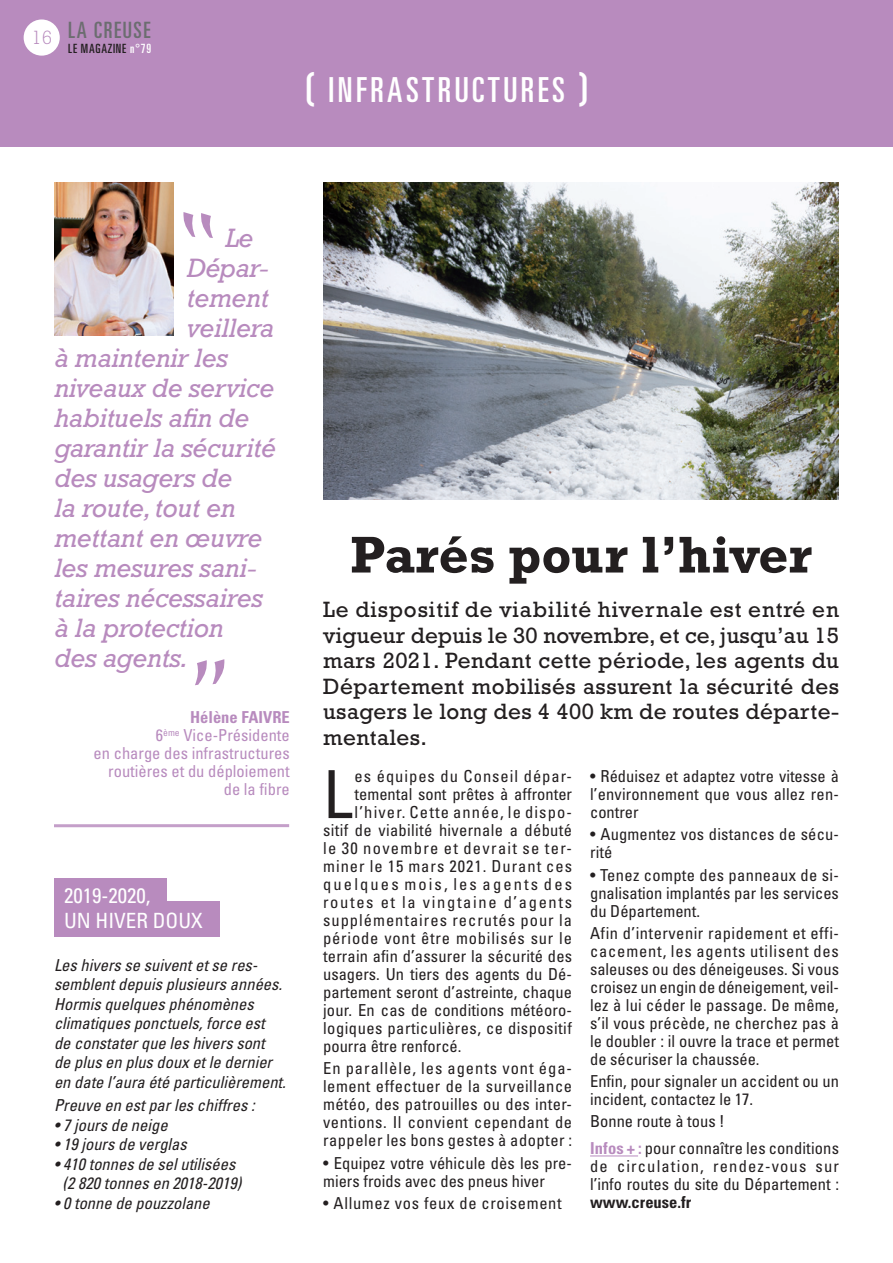
<style>
.page{position:relative;width:893px;height:1263px;background:#fff}
.page>*{position:absolute;margin:0;border:0;box-sizing:border-box;transform-origin:0 0}
.t1{font:condensed 66.3px "Univers LT Std";color:#231f20}
.t2{font:700 52.5px "Rockwell Std";color:#231f20}
.t3{font:ultra-condensed 34.5px "Univers LT Std";letter-spacing:.1em;color:#fff}
.t4{font:italic 27px "Rockwell Std";letter-spacing:-.01em;color:#b88bbe}
.t5{font:22.5px/25.5px "Rockwell Std";letter-spacing:.02em;color:#231f20;text-align:justify}
.t6{font:ultra-condensed 22.5px "Univers LT Std";letter-spacing:.07em;color:#6c6d70}
.t7{font:condensed 21px/25.5px "Univers LT Std";color:#fff}
.t8{font:300 19.5px "Rockwell Std";color:#b88bbe}
.t9{font:condensed 16.5px/18px "Univers LT Std";letter-spacing:.01em;color:#231f20}
.t10{font:italic condensed 16.5px/19.5px "Univers LT Std";color:#231f20}
.t11{font:condensed 16.5px "Univers LT Std";letter-spacing:.06em;color:#231f20}
.t12{font:condensed 16.5px "Univers LT Std";color:#b88bbe}
.t13{font:condensed 16.5px "Univers LT Std";letter-spacing:.03em;color:#231f20}
.t14{font:condensed 16.5px "Univers LT Std";letter-spacing:.05em;color:#231f20}
.t15{font:condensed 16.5px "Univers LT Std";letter-spacing:.07em;color:#231f20}
.t16{font:condensed 16.5px "Univers LT Std";letter-spacing:.08em;color:#231f20}
.t17{font:condensed 16.5px "Univers LT Std";letter-spacing:.1em;color:#231f20}
.t18{font:condensed 16.5px "Univers LT Std";letter-spacing:.04em;color:#231f20}
.t19{font:condensed 16.5px "Univers LT Std";letter-spacing:.13em;color:#231f20}
.t20{font:700 condensed 16.5px "Univers LT Std";color:#231f20}
.t21{font:700 condensed 16.5px "Univers LT Std";color:#b88bbe}
.t22{font:ultra-condensed 12.75px "Univers LT Std";letter-spacing:.06em;color:#231f20}
.s1{color:#fff}
.s2{font-family:"Seebad LT Std";font-stretch:normal}
.s3{font-weight:700;color:#b88bbe}
</style>
<div class="page">
<div style="left:0;top:0;width:893px;height:147px;background:#b88bbe"></div>
<div style="left:24px;top:19px;width:36px;height:37px;background:#fff;border-radius:50%"></div>
<svg style="left:195px;top:659px;width:30px;height:26px"></svg>
<svg style="left:183px;top:212px;width:30px;height:26px"></svg>
<hr style="left:54px;top:824px;width:235px;height:3px;background:#c49fc9">
<div style="left:54px;top:878px;width:113px;height:36px;background:#b88bbe"></div>
<div style="left:54px;top:902px;width:165px;height:35px;background:#b88bbe"></div>
<img style="left:54px;top:183px;width:119px;height:153px">
<hr style="left:590px;top:1155px;width:48px;height:1px;background:#b88bbe">
<img style="left:323px;top:183px;width:516px;height:317px">
<p class="t8" style="left:31px;top:26px;width:22px">16</p>
<h3 class="t6" style="left:68px;top:17px;width:84px">LA CREUSE</h3>
<p class="t22" style="left:68px;top:41px;width:84px">LE MAGAZINE <span class="s1">N°79</span></p>
<h3 class="t3" style="left:304px;top:70px;width:286px"><span class="s2">(</span> INFRASTRUCTURES <span class="s2">)</span></h3>
<h3 class="t4" style="left:225px;top:222px;width:29px">Le</h3>
<h3 class="t4" style="left:186px;top:252px;width:84px">Dépar-</h3>
<h3 class="t4" style="left:186px;top:282px;width:83px">tement</h3>
<h3 class="t4" style="left:186px;top:312px;width:89px">veillera</h3>
<h3 class="t4" style="left:54px;top:342px;width:175px">à maintenir les</h3>
<h3 class="t4" style="left:54px;top:372px;width:222px">niveaux de service</h3>
<h3 class="t4" style="left:54px;top:402px;width:197px">habituels afin de</h3>
<h3 class="t4" style="left:54px;top:432px;width:223px">garantir la sécurité</h3>
<h3 class="t4" style="left:54px;top:462px;width:180px">des usagers de</h3>
<h3 class="t4" style="left:54px;top:492px;width:183px">la route, tout en</h3>
<h3 class="t4" style="left:54px;top:522px;width:209px">mettant en œuvre</h3>
<h3 class="t4" style="left:54px;top:552px;width:204px">les mesures sani-</h3>
<h3 class="t4" style="left:54px;top:582px;width:210px">taires nécessaires</h3>
<h3 class="t4" style="left:54px;top:612px;width:171px">à la protection</h3>
<h3 class="t4" style="left:54px;top:642px;width:135px">des agents.</h3>
<p class="t21" style="left:190px;top:707px;width:68px">Hélène FAIVRE</p>
<p class="t12" style="left:156px;top:725px;width:135px">6<sup>ème</sup> Vice-Présidente</p>
<p class="t12" style="left:94px;top:743px;width:198px">en charge des infrastructures</p>
<p class="t12" style="left:108px;top:761px;width:183px">routières et du déploiement</p>
<p class="t12" style="left:224px;top:779px;width:67px">de la fibre</p>
<p class="t7" style="left:64px;top:882px;width:88px">2019-2020, un hiver</p>
<p class="t7" style="left:153px;top:908px;width:14px">doux</p>
<p class="t10" style="left:54px;top:955px;width:233px">Les hivers se suivent et se res&shy;semblent depuis plusieurs années.<br>Hormis quelques phénomènes climatiques ponctuels, force est<br>de constater que les hivers sont<br>de plus en plus doux et le dernier en date l’aura été particulièrement.</p>
<p class="t10" style="left:54px;top:1096px;width:202px">Preuve en est par les chiffres :</p>
<p class="t10" style="left:54px;top:1115px;width:115px">• 7 jours de neige</p>
<p class="t10" style="left:54px;top:1135px;width:134px">• 19 jours de verglas</p>
<p class="t10" style="left:54px;top:1154px;width:189px;text-align:center">• 410 tonnes de sel utilisées (2 820 tonnes en 2018-2019)</p>
<p class="t10" style="left:54px;top:1193px;width:157px">• 0 tonne de pouzzolane</p>
<h2 class="t2" style="left:350px;top:524px;width:463px">Parés pour l’hiver</h2>
<p class="t5" style="left:323px;top:597px;width:517px">Le dispositif de viabilité hivernale est entré en vigueur depuis le 30 novembre, et ce, jusqu’au 15 mars 2021. Pendant cette période, les agents du Département mobilisés assurent la sécurité des usagers le long des 4 400 km de routes départe&shy;mentales.</p>
<h1 class="t1" style="left:323px;top:752px;width:31px">L</h1>
<p class="t11" style="left:355px;top:766px;width:219px">es équipes du Conseil dépar-</p>
<p class="t9" style="left:590px;top:767px;width:250px;text-align:justify">• Réduisez et adaptez votre vitesse à l’environnement que vous allez ren&shy;contrer</p>
<p class="t9" style="left:590px;top:825px;width:250px">• Augmentez vos distances de sécu&shy;rité</p>
<p class="t9" style="left:590px;top:865px;width:250px;text-align:justify">• Tenez compte des panneaux de si&shy;gnalisation implantés par les services du Département.</p>
<p class="t9" style="left:590px;top:924px;width:250px;text-align:justify">Afin d’intervenir rapidement et effi&shy;cacement, les agents utilisent des saleuses ou des déneigeuses. Si vous croisez un engin de déneigement, veil&shy;lez à lui céder le passage. De même, s’il vous précède, ne cherchez pas à le doubler : il ouvre la trace et permet de sécuriser la chaussée.</p>
<p class="t9" style="left:590px;top:1072px;width:250px">Enfin, pour signaler un accident ou un incident, contactez le 17.</p>
<p class="t9" style="left:590px;top:1108px;width:250px;line-height:27px">Bonne route à tous !<br><span class="s3">Infos + :</span> pour connaître les conditions</p>
<p class="t9" style="left:590px;top:1157px;width:250px">de circulation, rendez-vous sur l’info routes du site du Département :</p>
<p class="t20" style="left:590px;top:1192px;width:103px">www.creuse.fr</p>
<p class="t9" style="left:355px;top:785px;width:219px">temental sont prêtes à affronter</p>
<p class="t15" style="left:355px;top:802px;width:219px">l’hiver. Cette année, le dispo-</p>
<p class="t9" style="left:323px;top:821px;width:250px">sitif de viabilité hivernale a débuté</p>
<p class="t16" style="left:323px;top:838px;width:250px">le 30 novembre et devrait se ter-</p>
<p class="t11" style="left:323px;top:856px;width:250px">miner le 15 mars 2021. Durant ces</p>
<p class="t19" style="left:323px;top:874px;width:250px">quelques mois, les agents des</p>
<p class="t17" style="left:323px;top:892px;width:250px">routes et la vingtaine d’agents</p>
<p class="t11" style="left:323px;top:910px;width:250px">supplémentaires recrutés pour la</p>
<p class="t14" style="left:323px;top:928px;width:250px">période vont être mobilisés sur le</p>
<p class="t9" style="left:323px;top:947px;width:250px">terrain afin d’assurer la sécurité des</p>
<p class="t9" style="left:323px;top:965px;width:250px">usagers. Un tiers des agents du Dé-</p>
<p class="t9" style="left:323px;top:983px;width:250px">partement seront d’astreinte, chaque</p>
<p class="t9" style="left:323px;top:1001px;width:250px">jour. En cas de conditions météoro-</p>
<p class="t13" style="left:323px;top:1018px;width:250px">logiques particulières, ce dispositif</p>
<p class="t9" style="left:323px;top:1037px;width:140px">pourra être renforcé.</p>
<p class="t9" style="left:323px;top:1059px;width:250px;text-align:justify">En parallèle, les agents vont éga&shy;lement effectuer de la surveillance météo, des patrouilles ou des inter&shy;ventions. Il convient cependant de rappeler les bons gestes à adopter :</p>
<p class="t9" style="left:323px;top:1153px;width:250px">• Equipez votre véhicule dès les pre&shy;miers froids avec des pneus hiver</p>
<p class="t18" style="left:323px;top:1192px;width:240px">• Allumez vos feux de croisement</p>
</div>
